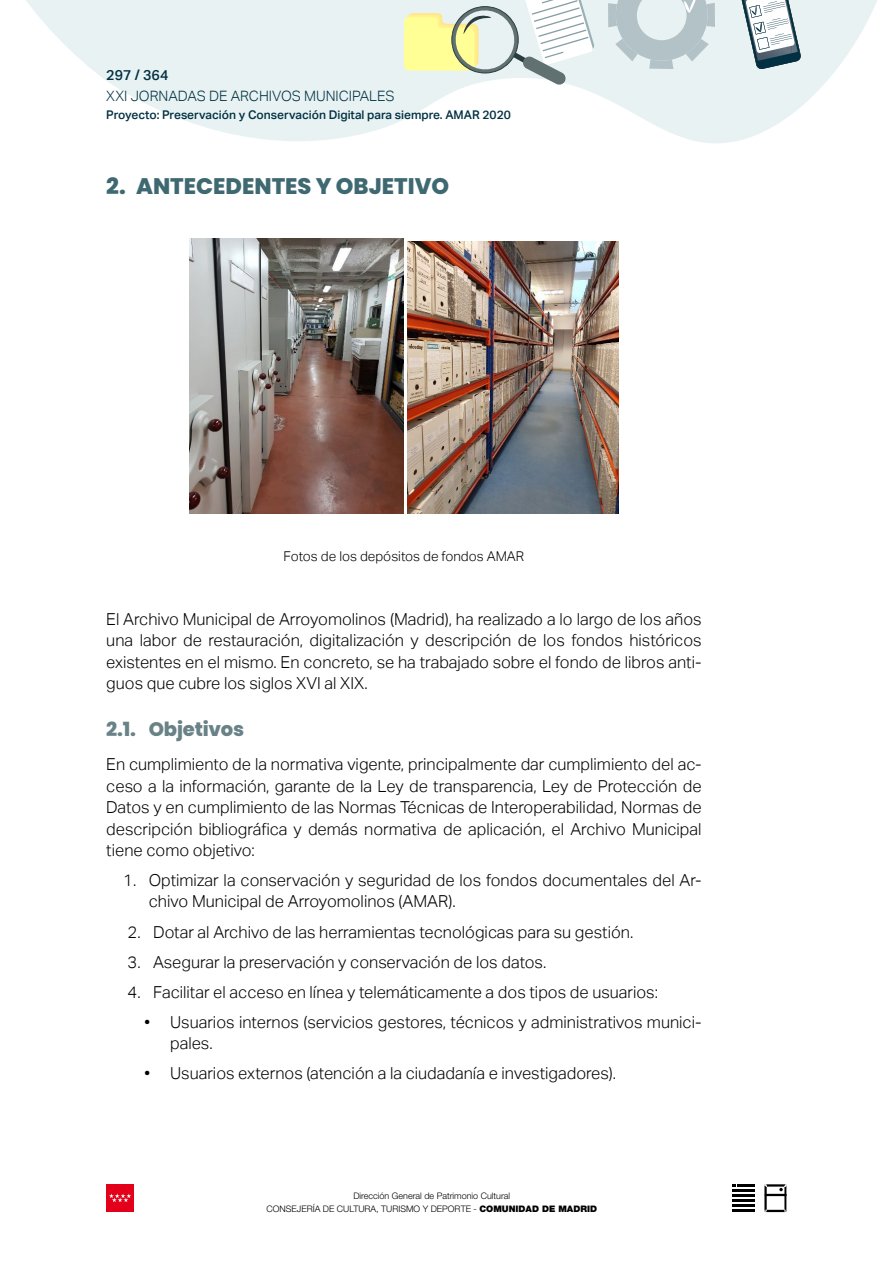
<style>
.page{position:relative;width:893px;height:1263px;background:#fff}
.page>*{position:absolute;margin:0;border:0;box-sizing:border-box;transform-origin:0 0}
.Ladillo_2{font:800 22.5px "Poppins";color:#3f6971}
.Ladillo_3{font:800 19.5px "Poppins";letter-spacing:-.01em;color:#688288}
.TXT{font:300 16.5px/21.5px "Aktiv Grotesk";color:#000;text-align:justify}
.t1{font:300 14.25px "Aktiv Grotesk";color:#003042}
.t2{font:500 14.25px "Aktiv Grotesk";color:#003042}
.PIE{font:300 13.5px "Aktiv Grotesk";color:#000}
.t3{font:500 12px "Aktiv Grotesk";color:#003042}
.t4{font:300 9px/13.5px "Helvetica Neue LT Std";color:#000;text-align:center}
.s1{font-weight:900}
</style>
<div class="page">
<svg style="left:764px;top:1184px;width:23px;height:28px"></svg>
<svg style="left:732px;top:1184px;width:22px;height:2px"></svg>
<hr style="left:732px;top:1189px;width:22px;height:3px;background:#000">
<hr style="left:732px;top:1194px;width:22px;height:3px;background:#000">
<hr style="left:732px;top:1205px;width:22px;height:2px;background:#000">
<hr style="left:732px;top:1199px;width:22px;height:3px;background:#000">
<hr style="left:732px;top:1210px;width:22px;height:2px;background:#000">
<div style="left:106px;top:1184px;width:28px;height:28px;background:#e2001a"></div>
<svg style="left:109px;top:1193px;width:22px;height:9px"></svg>
<svg style="left:26px;top:0;width:851px;height:143px;fill:#e8f2f2"></svg>
<svg style="left:608px;top:0;width:107px;height:69px;background:#ccd9db"></svg>
<svg style="left:739px;top:0;width:62px;height:70px"></svg>
<svg style="left:404px;top:0;width:191px;height:86px"></svg>
<img style="left:190px;top:238px;width:214px;height:276px">
<img style="left:408px;top:242px;width:210px;height:272px">
<p class="t2" style="left:106px;top:66px;width:64px">297 / 364</p>
<p class="t3" style="left:106px;top:108px;width:406px">Proyecto: Preservación y Conservación Digital para siempre. AMAR 2020</p>
<p class="t1" style="left:106px;top:88px;width:290px">XXI JORNADAS DE ARCHIVOS MUNICIPALES</p>
<p class="Ladillo_2" style="left:106px;top:173px;width:344px">2. ANTECEDENTES Y OBJETIVO</p>
<p class="PIE" style="left:284px;top:548px;width:242px">Fotos de los depósitos de fondos AMAR</p>
<p class="TXT" style="left:106px;top:608px;width:597px">El Archivo Municipal de Arroyomolinos (Madrid), ha realizado a lo largo de los años una labor de restauración, digitalización y descripción de los fondos históricos existentes en el mismo. En concreto, se ha trabajado sobre el fondo de libros anti&shy;guos que cubre los siglos XVI al XIX.</p>
<p class="Ladillo_3" style="left:106px;top:718px;width:139px">2.1. Objetivos</p>
<p class="TXT" style="left:106px;top:754px;width:597px">En cumplimiento de la normativa vigente, principalmente dar cumplimiento del ac&shy;ceso a la información, garante de la Ley de transparencia, Ley de Protección de Datos y en cumplimiento de las Normas Técnicas de Interoperabilidad, Normas de descripción bibliográfica y demás normativa de aplicación, el Archivo Municipal tiene como objetivo:</p>
<p class="TXT" style="left:149px;top:870px;width:554px;text-indent:-26px">1. Optimizar la conservación y seguridad de los fondos documentales del Ar&shy;chivo Municipal de Arroyomolinos (AMAR).</p>
<p class="TXT" style="left:128px;top:921px;width:507px">2. Dotar al Archivo de las herramientas tecnológicas para su gestión.</p>
<p class="TXT" style="left:128px;top:951px;width:420px">3. Asegurar la preservación y conservación de los datos.</p>
<p class="TXT" style="left:128px;top:981px;width:532px">4. Facilitar el acceso en línea y telemáticamente a dos tipos de usuarios:</p>
<p class="TXT" style="left:170px;top:1011px;width:533px;text-indent:-26px">• Usuarios internos (servicios gestores, técnicos y administrativos munici&shy;pales.</p>
<p class="TXT" style="left:145px;top:1063px;width:473px">• Usuarios externos (atención a la ciudadanía e investigadores).</p>
<p class="t4" style="left:267px;top:1188px;width:332px">Dirección General de Patrimonio Cultural<br>CONSEJERÍA DE CULTURA, TURISMO Y DEPORTE - <span class="s1">COMUNIDAD DE MADRID</span></p>
</div>
